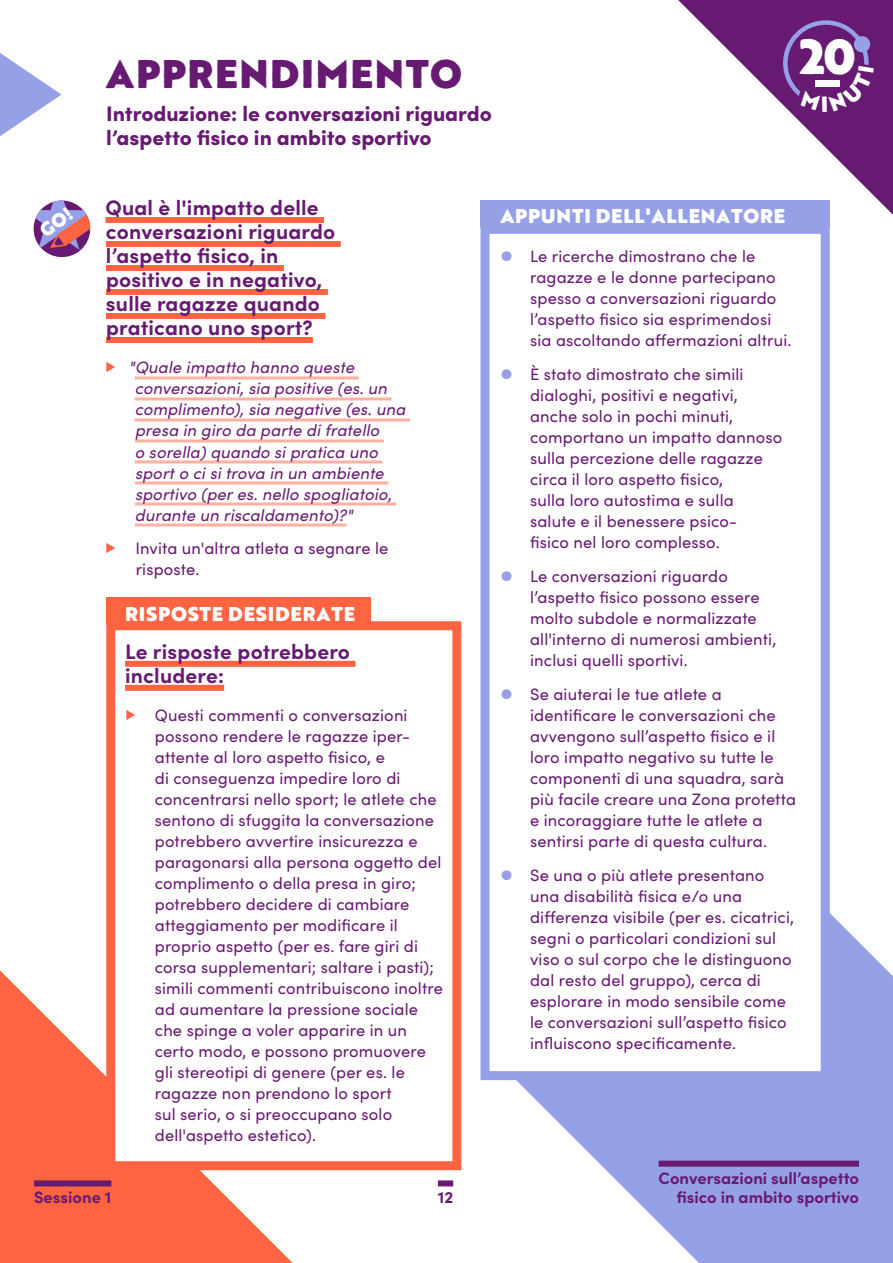
<style>
.page{position:relative;width:893px;height:1263px;background:#fff}
.page>*{position:absolute;margin:0;border:0;box-sizing:border-box;transform-origin:0 0}
.t1{font:900 47.85px "Brother 1816 Printed";color:#fff}
.t2{font:900 39px "Brother 1816 Printed";letter-spacing:.04em;color:#671a71}
.t3{font:700 21px/24px "Sofia Pro";letter-spacing:.01em;color:#671a71}
.t4{font:900 21px/24px "Sofia Pro";color:#671a71}
.t5{font:900 19.5px "Brother 1816 Printed";letter-spacing:.04em;color:#fff}
.t6{font:16.5px/21px "Sofia Pro";letter-spacing:.01em;color:#671a71}
.t7{font:italic 16.5px/21px "Sofia Pro";letter-spacing:.01em;color:#671a71}
.t8{font:700 16.5px "Sofia Pro";color:#671a71}
.s1{font-style:normal;color:#fe6441}
.s2{color:#fe6441}
.s3{color:#96a0e6}
</style>
<div class="page">
<svg style="left:678px;top:0;width:215px;height:215px"></svg>
<svg style="left:0;top:53px;width:62px;height:83px"></svg>
<svg style="left:0;top:970px;width:293px;height:293px;fill:#fe6441"></svg>
<svg style="left:501px;top:913px;width:392px;height:350px;fill:#96a0e6"></svg>
<div style="left:480px;top:225px;width:350px;height:855px;background:#fff;border:9px solid #96a0e6"></div>
<div style="left:480px;top:200px;width:350px;height:28px;background:#96a0e6"></div>
<div style="left:105px;top:217px;width:219px;height:6px;background:#fe6441"></div>
<div style="left:106px;top:241px;width:235px;height:6px;background:#fe6441"></div>
<div style="left:106px;top:265px;width:178px;height:6px;background:#fe6441"></div>
<div style="left:106px;top:289px;width:222px;height:6px;background:#fe6441"></div>
<div style="left:106px;top:313px;width:219px;height:6px;background:#fe6441"></div>
<div style="left:106px;top:337px;width:207px;height:6px;background:#fe6441"></div>
<hr style="left:135px;top:376px;width:224px;height:3px;background:#feb1a0">
<hr style="left:135px;top:397px;width:257px;height:3px;background:#feb1a0">
<hr style="left:135px;top:418px;width:275px;height:3px;background:#feb1a0">
<hr style="left:135px;top:439px;width:249px;height:3px;background:#feb1a0">
<hr style="left:135px;top:460px;width:247px;height:3px;background:#feb1a0">
<hr style="left:135px;top:481px;width:253px;height:3px;background:#feb1a0">
<hr style="left:135px;top:502px;width:261px;height:3px;background:#feb1a0">
<hr style="left:135px;top:523px;width:212px;height:3px;background:#feb1a0">
<div style="left:106px;top:597px;width:264px;height:28px;background:#fe6441"></div>
<div style="left:106px;top:621px;width:355px;height:549px;background:#fff;border:9px solid #fe6441"></div>
<div style="left:125px;top:661px;width:230px;height:6px;background:#fe6441"></div>
<div style="left:125px;top:685px;width:99px;height:6px;background:#fe6441"></div>
<div style="left:34px;top:1180px;width:77px;height:6px;background:#671a71"></div>
<div style="left:659px;top:1160px;width:200px;height:6px;background:#671a71"></div>
<div style="left:438px;top:1180px;width:15px;height:6px;background:#671a71"></div>
<svg style="left:33px;top:200px;width:58px;height:58px"></svg>
<svg style="left:781px;top:18px;width:93px;height:94px"></svg>
<h2 class="t2" style="left:106px;top:43px;width:357px">APPRENDIMENTO</h2>
<p class="t4" style="left:106px;top:100px;width:387px">Introduzione: le conversazioni riguardo l’aspetto fisico in ambito sportivo</p>
<h1 class="t1" style="left:799px;top:20px;width:58px">20</h1>
<p class="t3" style="left:105px;top:194px;width:231px">Qual è l'impatto delle conversazioni riguardo l’aspetto fisico, in positivo e in negativo, sulle ragazze quando praticano uno sport?</p>
<p class="t7" style="left:135px;top:356px;width:272px;text-indent:-29px"><span class="s1">▶</span> "Quale impatto hanno queste conversazioni, sia positive (es. un complimento), sia negative (es. una presa in giro da parte di fratello<br>o sorella) quando si pratica uno sport o ci si trova in un ambiente sportivo (per es. nello spogliatoio, durante un riscaldamento)?"</p>
<p class="t6" style="left:136px;top:537px;width:254px;text-indent:-30px"><span class="s2">▶</span> Invita un'altra atleta a segnare le risposte.</p>
<p class="t5" style="left:125px;top:599px;width:232px">RISPOSTE DESIDERATE</p>
<p class="t3" style="left:125px;top:638px;width:227px">Le risposte potrebbero includere:</p>
<p class="t6" style="left:155px;top:704px;width:290px;text-indent:-30px"><span class="s2">▶</span> Questi commenti o conversazioni possono rendere le ragazze iper&shy;attente al loro aspetto fisico, e<br>di conseguenza impedire loro di concentrarsi nello sport; le atlete che sentono di sfuggita la conversazione potrebbero avvertire insicurezza e paragonarsi alla persona oggetto del complimento o della presa in giro; potrebbero decidere di cambiare atteggiamento per modificare il proprio aspetto (per es. fare giri di corsa supplementari; saltare i pasti); simili commenti contribuiscono inoltre ad aumentare la pressione sociale che spinge a voler apparire in un certo modo, e possono promuovere gli stereotipi di genere (per es. le ragazze non prendono lo sport<br>sul serio, o si preoccupano solo dell'aspetto estetico).</p>
<p class="t5" style="left:500px;top:201px;width:286px">APPUNTI DELL'ALLENATORE</p>
<p class="t6" style="left:530px;top:245px;width:263px;text-indent:-30px"><span class="s3">⬤</span> Le ricerche dimostrano che le ragazze e le donne partecipano spesso a conversazioni riguardo l’aspetto fisico sia esprimendosi sia ascoltando affermazioni altrui.</p>
<p class="t6" style="left:530px;top:363px;width:254px;text-indent:-30px"><span class="s3">⬤</span> È stato dimostrato che simili dialoghi, positivi e negativi, anche solo in pochi minuti, comportano un impatto dannoso sulla percezione delle ragazze circa il loro aspetto fisico,<br>sulla loro autostima e sulla salute e il benessere psico-<br>fisico nel loro complesso.</p>
<p class="t6" style="left:530px;top:565px;width:248px;text-indent:-30px"><span class="s3">⬤</span> Le conversazioni riguardo l’aspetto fisico possono essere molto subdole e normalizzate all'interno di numerosi ambienti, inclusi quelli sportivi.</p>
<p class="t6" style="left:530px;top:682px;width:267px;text-indent:-30px"><span class="s3">⬤</span> Se aiuterai le tue atlete a identificare le conversazioni che avvengono sull’aspetto fisico e il loro impatto negativo su tutte le componenti di una squadra, sarà più facile creare una Zona protetta e incoraggiare tutte le atlete a sentirsi parte di questa cultura.</p>
<p class="t6" style="left:530px;top:863px;width:266px;text-indent:-30px"><span class="s3">⬤</span> Se una o più atlete presentano una disabilità fisica e/o una differenza visibile (per es. cicatrici, segni o particolari condizioni sul viso o sul corpo che le distinguono dal resto del gruppo), cerca di esplorare in modo sensibile come le conversazioni sull’aspetto fisico influiscono specificamente.</p>
<p class="t8" style="left:659px;top:1165px;width:202px">Conversazioni sull’aspetto</p>
<p class="t8" style="left:34px;top:1185px;width:79px">Sessione 1</p>
<p class="t8" style="left:438px;top:1185px;width:17px">12</p>
<p class="t8" style="left:676px;top:1185px;width:184px">fisico in ambito sportivo</p>
</div>
